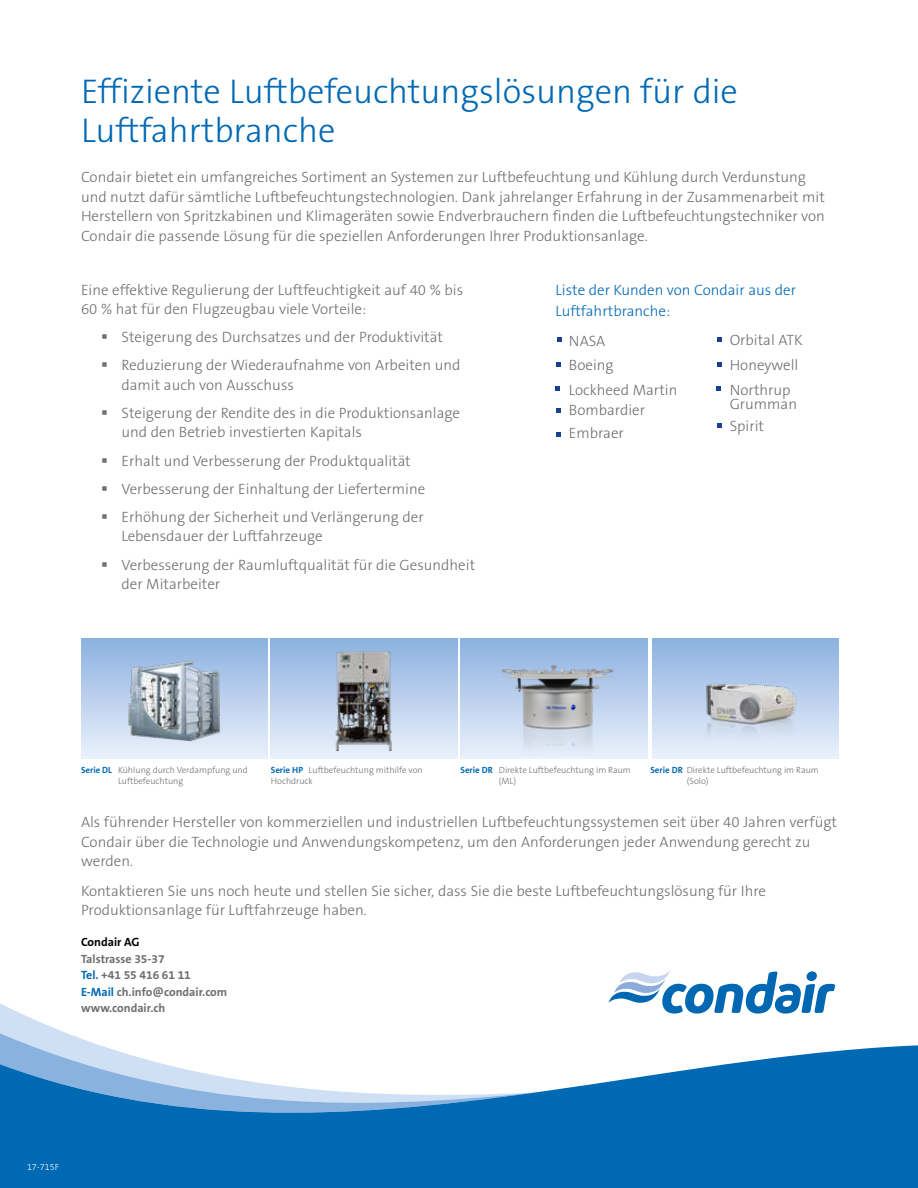
<style>
.page{position:relative;width:918px;height:1188px;background:#fff}
.page>*{position:absolute;margin:0;border:0;box-sizing:border-box;transform-origin:0 0}
.t1{font:300 34.5px/39px "The Sans B W3";color:#0069b4}
.t2{font:300 15px/19.5px "The Sans B W3";color:#706f6e}
.t3{font:300 15px/21px "The Sans B W3";color:#0069b4}
.t4{font:700 12px/16.5px "The Sans B W7";color:#706f6e}
.t5{font:700 12px "The Sans B W7";color:#000}
.t6{font:300 9px/10.5px "The Sans B W3";color:#706f6e}
.t7{font:300 9px "The Sans B W3";color:#fff}
.s1{font-family:"The Sans B W7";font-weight:700;color:#0069b4}
.s2{color:#0069b4}
</style>
<div class="page">
<svg style="left:0;top:1003px;width:51px;height:24px"></svg>
<svg style="left:0;top:1027px;width:96px;height:17px;fill:#cfe0f5"></svg>
<svg style="left:0;top:1044px;width:918px;height:144px;fill:#0069b4"></svg>
<svg style="left:557px;top:337px;width:5px;height:5px"></svg>
<svg style="left:556px;top:362px;width:5px;height:5px"></svg>
<svg style="left:555px;top:386px;width:5px;height:5px"></svg>
<svg style="left:556px;top:408px;width:5px;height:5px"></svg>
<svg style="left:717px;top:337px;width:5px;height:5px"></svg>
<svg style="left:717px;top:362px;width:5px;height:5px"></svg>
<svg style="left:716px;top:386px;width:5px;height:5px"></svg>
<svg style="left:717px;top:423px;width:5px;height:5px"></svg>
<svg style="left:556px;top:432px;width:5px;height:5px"></svg>
<div style="left:460px;top:639px;width:187px;height:120px;background:linear-gradient(to bottom,#8db1e0,#eaf1fb)"></div>
<div style="left:81px;top:639px;width:187px;height:120px;background:linear-gradient(to bottom,#8db1e0,#eaf1fb)"></div>
<img style="left:127px;top:660px;width:95px;height:82px">
<div style="left:271px;top:639px;width:186px;height:120px;background:linear-gradient(to bottom,#8db1e0,#eaf1fb)"></div>
<img style="left:498px;top:664px;width:122px;height:95px">
<img style="left:331px;top:651px;width:63px;height:100px">
<div style="left:652px;top:639px;width:187px;height:120px;background:linear-gradient(to bottom,#8db1e0,#eaf1fb)"></div>
<img style="left:701px;top:679px;width:101px;height:80px">
<svg style="left:609px;top:970px;width:226px;height:44px"></svg>
<h1 class="t1" style="left:81px;top:72px;width:659px">Effiziente Luftbefeuchtungslösungen für die<br>Luftfahrtbranche</h1>
<p class="t2" style="left:81px;top:167px;width:745px">Condair bietet ein umfangreiches Sortiment an Systemen zur Luftbefeuchtung und Kühlung durch Verdunstung und nutzt dafür sämtliche Luftbefeuchtungstechnologien. Dank jahrelanger Erfahrung in der Zusammenarbeit mit Herstellern von Spritzkabinen und Klimageräten sowie Endverbrauchern finden die Luftbefeuchtungstechniker von Condair die passende Lösung für die speziellen Anforderungen Ihrer Produktionsanlage.</p>
<p class="t2" style="left:81px;top:280px;width:384px">Eine effektive Regulierung der Luftfeuchtigkeit auf 40 % bis<br>60 % hat für den Flugzeugbau viele Vorteile:</p>
<p class="t2" style="left:122px;top:323px;width:340px;line-height:28.2px">Steigerung des Durchsatzes und der Produktivität<br>Reduzierung der Wiederaufnahme von Arbeiten und</p>
<p class="t2" style="left:122px;top:371px;width:340px;line-height:28.2px">damit auch von Ausschuss<br>Steigerung der Rendite des in die Produktionsanlage</p>
<p class="t2" style="left:122px;top:418px;width:305px;line-height:28.2px">und den Betrieb investierten Kapitals<br>Erhalt und Verbesserung der Produktqualität Verbesserung der Einhaltung der Liefertermine Erhöhung der Sicherheit und Verlängerung der</p>
<p class="t2" style="left:122px;top:522px;width:355px;line-height:28.2px">Lebensdauer der Luftfahrzeuge<br>Verbesserung der Raumluftqualität für die Gesundheit</p>
<p class="t2" style="left:122px;top:574px;width:100px">der Mitarbeiter</p>
<p class="t3" style="left:555px;top:279px;width:242px">Liste der Kunden von Condair aus der<br>Luftfahrtbranche:</p>
<p class="t2" style="left:569px;top:329px;width:46px;line-height:23.7px">NASA<br>Boeing</p>
<p class="t2" style="left:569px;top:379px;width:110px;line-height:20.7px">Lockheed Martin<br>Bombardier</p>
<p class="t2" style="left:569px;top:423px;width:56px">Embraer</p>
<p class="t2" style="left:730px;top:327px;width:75px;line-height:25.2px">Orbital ATK<br>Honeywell<br>Northrup</p>
<p class="t2" style="left:730px;top:393px;width:69px;line-height:22.2px">Grumman<br>Spirit</p>
<p class="t6" style="left:118px;top:765px;width:131px;text-indent:-37px"><span class="s1">Serie DL</span> Kühlung durch Verdampfung und<br>Luftbefeuchtung</p>
<p class="t6" style="left:271px;top:765px;width:153px"><span class="s1">Serie HP</span> Luftbefeuchtung mithilfe von<br>Hochdruck</p>
<p class="t6" style="left:499px;top:765px;width:134px;text-indent:-38px"><span class="s1">Serie DR</span> Direkte Luftbefeuchtung im Raum (ML)</p>
<p class="t6" style="left:687px;top:765px;width:134px;text-indent:-36px"><span class="s1">Serie DR</span> Direkte Luftbefeuchtung im Raum (Solo)</p>
<p class="t2" style="left:81px;top:813px;width:758px">Als führender Hersteller von kommerziellen und industriellen Luftbefeuchtungssystemen seit über 40 Jahren verfügt<br>Condair über die Technologie und Anwendungskompetenz, um den Anforderungen jeder Anwendung gerecht zu werden.</p>
<p class="t2" style="left:81px;top:881px;width:687px">Kontaktieren Sie uns noch heute und stellen Sie sicher, dass Sie die beste Luftbefeuchtungslösung für Ihre<br>Produktionsanlage für Luftfahrzeuge haben.</p>
<p class="t5" style="left:81px;top:934px;width:60px">Condair AG</p>
<p class="t4" style="left:81px;top:950px;width:148px">Talstrasse 35-37<br><span class="s2">Tel.</span> +41 55 416 61 11<br><span class="s2">E-Mail</span> ch.info@condair.com www.condair.ch</p>
<p class="t7" style="left:27px;top:1161px;width:33px">17-715F</p>
</div>
